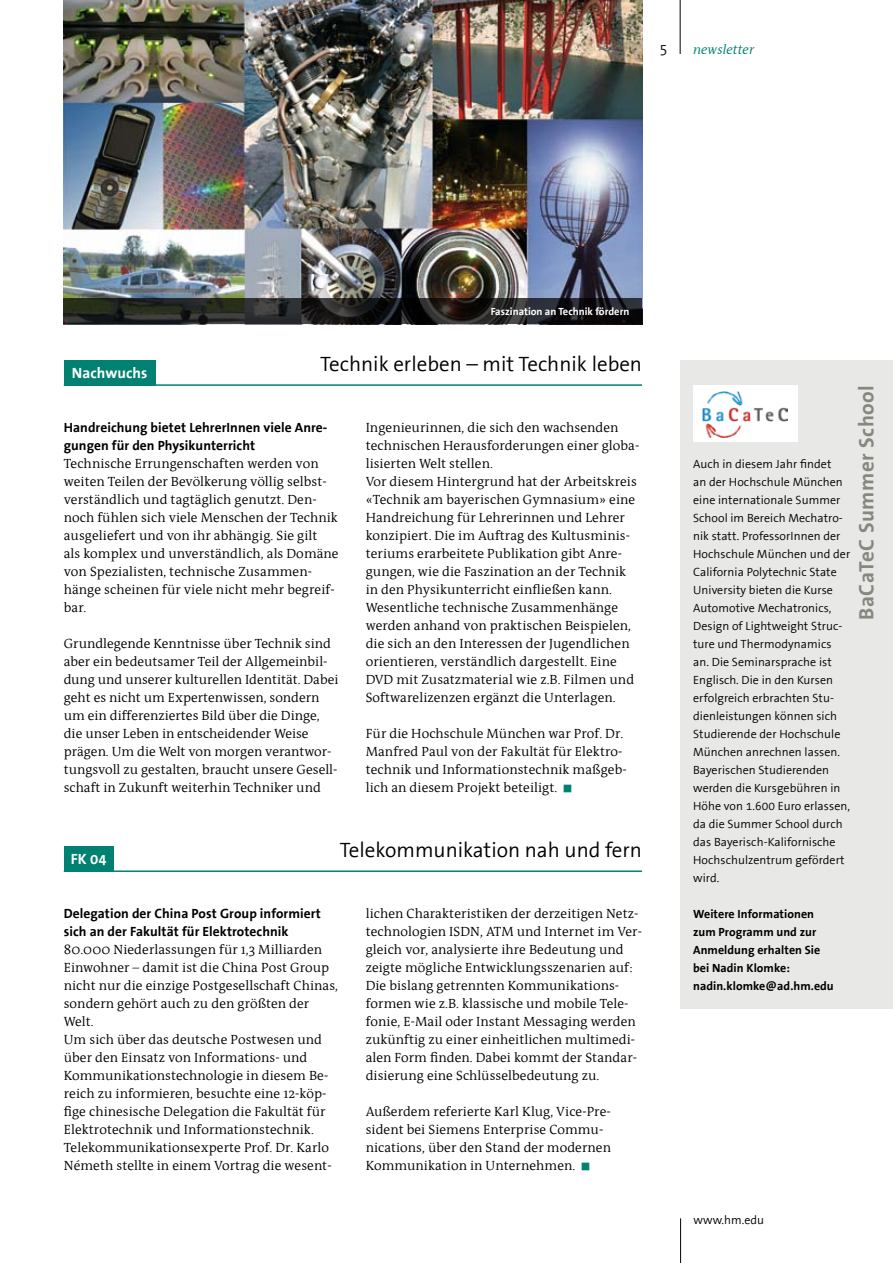
<style>
.page{position:relative;width:893px;height:1263px;background:#fff}
.page>*{position:absolute;margin:0;border:0;box-sizing:border-box;transform-origin:0 0}
.t1{font:21px "FHM The Sans";color:#000}
.t2{font:700 21px "FHM The Sans";letter-spacing:.025em;color:#878780}
.t3{font:700 15px "FHM The Sans";letter-spacing:.005em;color:#fff}
.t4{font:15px "FHM The Sans";color:#000}
.t5{font:13.5px/18px "FHM Antiqua";letter-spacing:.005em;color:#000}
.t6{font:700 13.5px/18px "FHM Antiqua";letter-spacing:.005em;color:#000}
.t7{font:italic 13.5px "FHM Antiqua";color:#008171}
.t8{font:12px/18px "FHM The Sans";letter-spacing:.005em;color:#000}
.t9{font:700 12px/18px "FHM The Sans";letter-spacing:.005em;color:#000}
.t10{font:700 10.5px "FHM The Sans";color:#fff}
.s1{color:#008171}
</style>
<div class="page">
<hr style="left:680px;top:0;width:1px;height:54px;background:#000">
<hr style="left:680px;top:1218px;width:1px;height:45px;background:#000">
<hr style="left:64px;top:384px;width:578px;height:2px;background:#008171">
<div style="left:64px;top:360px;width:92px;height:26px;background:#008171"></div>
<div style="left:680px;top:360px;width:213px;height:648px;background:#e8e8e6"></div>
<hr style="left:64px;top:870px;width:578px;height:2px;background:#008171">
<div style="left:64px;top:846px;width:50px;height:26px;background:#008171"></div>
<img style="left:64px;top:0;width:578px;height:298px">
<svg style="left:64px;top:298px;width:578px;height:26px;background:#212120"></svg>
<div style="left:693px;top:385px;width:105px;height:57px;background:#fff"></div>
<img style="left:703px;top:391px;width:85px;height:47px">
<p class="t4" style="left:659px;top:41px;width:10px">5</p>
<p class="t7" style="left:693px;top:42px;width:63px">newsletter</p>
<p class="t3" style="left:72px;top:365px;width:77px">Nachwuchs</p>
<p class="t10" style="left:491px;top:306px;width:140px">Faszination an Technik fördern</p>
<h1 class="t1" style="left:320px;top:353px;width:323px">Technik erleben – mit Technik leben</h1>
<p class="t6" style="left:64px;top:419px;width:265px">Handreichung bietet LehrerInnen viele Anre&shy;gungen für den Physikunterricht</p>
<p class="t5" style="left:64px;top:455px;width:276px">Technische Errungenschaften werden von weiten Teilen der Bevölkerung völlig selbst&shy;verständlich und tagtäglich genutzt. Den&shy;noch fühlen sich viele Menschen der Technik ausgeliefert und von ihr abhängig. Sie gilt<br>als komplex und unverständlich, als Domäne von Spezialisten, technische Zusammen&shy;hänge scheinen für viele nicht mehr begreif&shy;bar.</p>
<p class="t5" style="left:64px;top:635px;width:276px">Grundlegende Kenntnisse über Technik sind aber ein bedeutsamer Teil der Allgemeinbil&shy;dung und unserer kulturellen Identität. Dabei geht es nicht um Expertenwissen, sondern um ein differenziertes Bild über die Dinge, die unser Leben in entscheidender Weise prägen. Um die Welt von morgen verantwor&shy;tungsvoll zu gestalten, braucht unsere Gesell&shy;schaft in Zukunft weiterhin Techniker und</p>
<p class="t5" style="left:366px;top:419px;width:275px">Ingenieurinnen, die sich den wachsenden technischen Herausforderungen einer globa&shy;lisierten Welt stellen.<br>Vor diesem Hintergrund hat der Arbeitskreis «Technik am bayerischen Gymnasium» eine Handreichung für Lehrerinnen und Lehrer konzipiert. Die im Auftrag des Kultusminis&shy;teriums erarbeitete Publikation gibt Anre&shy;gungen, wie die Faszination an der Technik in den Physikunterricht einfließen kann.<br>Wesentliche technische Zusammenhänge werden anhand von praktischen Beispielen, die sich an den Interessen der Jugendlichen orientieren, verständlich dargestellt. Eine DVD mit Zusatzmaterial wie z.B. Filmen und Softwarelizenzen ergänzt die Unterlagen.</p>
<p class="t5" style="left:366px;top:725px;width:263px">Für die Hochschule München war Prof. Dr.<br>Manfred Paul von der Fakultät für Elektro&shy;technik und Informationstechnik maßgeb&shy;lich an diesem Projekt beteiligt. <span class="s1">■</span></p>
<p class="t3" style="left:71px;top:851px;width:37px">FK 04</p>
<h1 class="t1" style="left:340px;top:839px;width:304px">Telekommunikation nah und fern</h1>
<p class="t6" style="left:64px;top:905px;width:259px">Delegation der China Post Group informiert sich an der Fakultät für Elektrotechnik</p>
<p class="t5" style="left:64px;top:941px;width:276px">80.000 Niederlassungen für 1,3 Milliarden Einwohner – damit ist die China Post Group nicht nur die einzige Postgesellschaft Chinas, sondern gehört auch zu den größten der Welt.<br>Um sich über das deutsche Postwesen und über den Einsatz von Informations- und Kommunikationstechnologie in diesem Be&shy;reich zu informieren, besuchte eine 12-köp&shy;fige chinesische Delegation die Fakultät für Elektrotechnik und Informationstechnik.<br>Telekommunikationsexperte Prof. Dr. Karlo Németh stellte in einem Vortrag die wesent-</p>
<p class="t5" style="left:366px;top:905px;width:278px">lichen Charakteristiken der derzeitigen Netz&shy;technologien ISDN, ATM und Internet im Ver&shy;gleich vor, analysierte ihre Bedeutung und zeigte mögliche Entwicklungsszenarien auf:<br>Die bislang getrennten Kommunikations&shy;formen wie z.B. klassische und mobile Tele&shy;fonie, E-Mail oder Instant Messaging werden zukünftig zu einer einheitlichen multimedi&shy;alen Form finden. Dabei kommt der Standar&shy;disierung eine Schlüsselbedeutung zu.</p>
<p class="t5" style="left:366px;top:1103px;width:247px">Außerdem referierte Karl Klug, Vice-Pre&shy;sident bei Siemens Enterprise Commu&shy;nications, über den Stand der modernen Kommunikation in Unternehmen. <span class="s1">■</span></p>
<p class="t8" style="left:693px;top:455px;width:159px">Auch in diesem Jahr findet<br>an der Hochschule München eine internationale Summer<br>School im Bereich Mechatro&shy;nik statt. ProfessorInnen der<br>Hochschule München und der<br>California Polytechnic State<br>University bieten die Kurse<br>Automotive Mechatronics,<br>Design of Lightweight Struc&shy;ture und Thermodynamics an. Die Seminarsprache ist<br>Englisch. Die in den Kursen erfolgreich erbrachten Stu&shy;dienleistungen können sich<br>Studierende der Hochschule<br>München anrechnen lassen.<br>Bayerischen Studierenden werden die Kursgebühren in<br>Höhe von 1.600 Euro erlassen, da die Summer School durch das Bayerisch-Kalifornische<br>Hochschulzentrum gefördert wird.</p>
<p class="t9" style="left:693px;top:905px;width:142px">Weitere Informationen zum Programm und zur<br>Anmeldung erhalten Sie bei Nadin Klomke: nadin.klomke@ad.hm.edu</p>
<h1 class="t2" style="left:855px;top:620px;width:236px;rotate:-90deg">BaCaTeC Summer School</h1>
<p class="t8" style="left:694px;top:1212px;width:72px">www.hm.edu</p>
</div>
